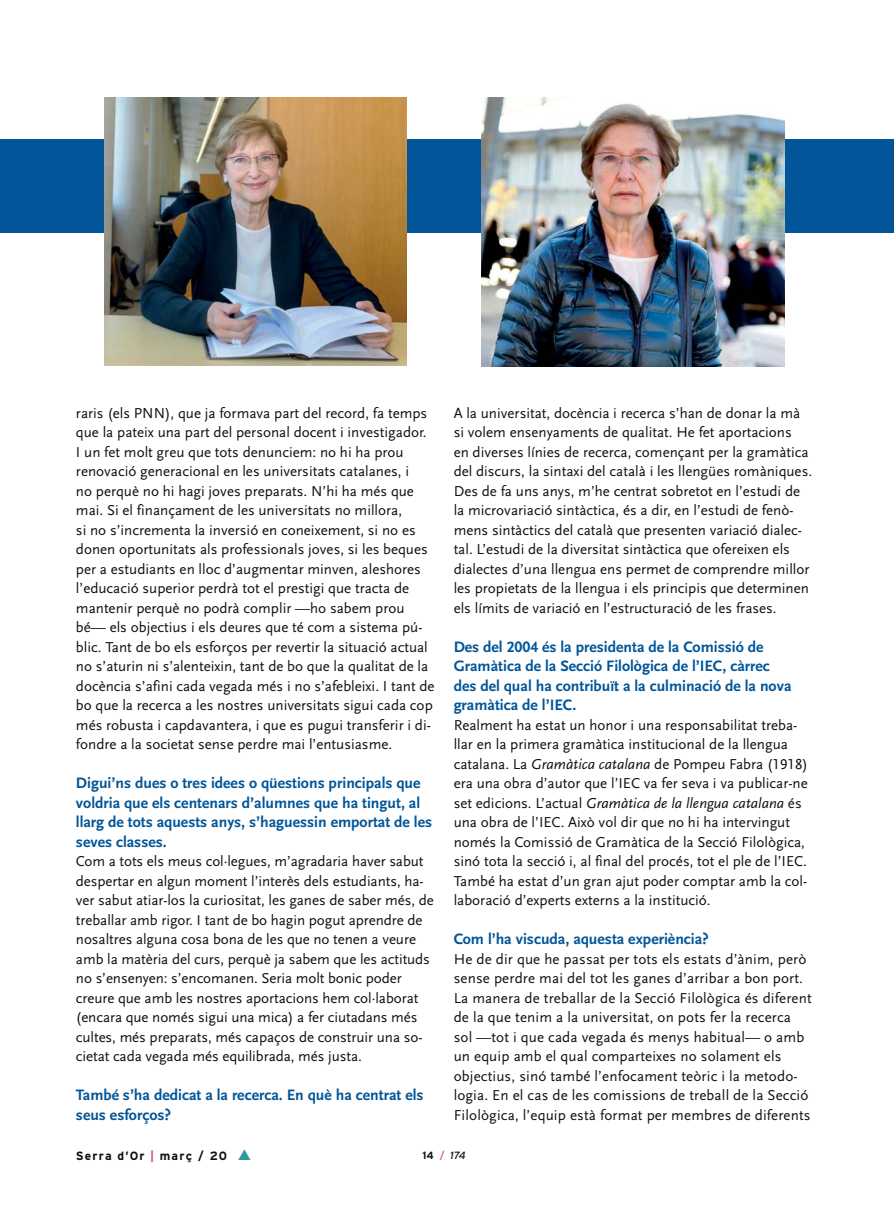
<style>
.page{position:relative;width:894px;height:1212px;background:#fff}
.page>*{position:absolute;margin:0;border:0;box-sizing:border-box;transform-origin:0 0}
.t1{font:15.75px/19.5px "Scala Sans Bold LF";color:#015598}
.t2{font:15px/19.5px "Scala Sans Regular LF";color:#0c1314}
.t3{font:15px "Scala Sans Regular LF Italic";color:#0c1314}
.t4{font:700 12px "Interstate";letter-spacing:.1em;color:#0c1314}
.t5{font:italic 10.5px "Interstate";color:#0c1314}
.s1{font-family:"Scala Sans Regular LF Italic"}
.s2{font-family:"Scala Sans Regular LF"}
.s3{color:#d24d67}
.s4{font-weight:700;font-style:normal}
.s5{font-style:normal;color:#d24d67}
</style>
<div class="page">
<div style="left:0;top:140px;width:893px;height:93px;background:#015598"></div>
<img style="left:104px;top:97px;width:302px;height:269px">
<img style="left:481px;top:97px;width:302px;height:269px">
<p class="t2" style="left:76px;top:404px;width:360px">raris (els PNN), que ja formava part del record, fa temps que la pateix una part del personal docent i investigador.<br>I un fet molt greu que tots denunciem: no hi ha prou renovació generacional en les universitats catalanes, i<br>no perquè no hi hagi joves preparats. N’hi ha més que mai. Si el finançament de les universitats no millora,<br>si no s’incrementa la inversió en coneixement, si no es donen oportunitats als professionals joves, si les beques per a estudiants en lloc d’augmentar minven, aleshores l’educació superior perdrà tot el prestigi que tracta de mantenir perquè no podrà complir —ho sabem prou bé— els objectius i els deures que té com a sistema pú&shy;blic. Tant de bo els esforços per revertir la situació actual no s’aturin ni s’alenteixin, tant de bo que la qualitat de la docència s’afini cada vegada més i no s’afebleixi. I tant de bo que la recerca a les nostres universitats sigui cada cop més robusta i capdavantera, i que es pugui transferir i di&shy;fondre a la societat sense perdre mai l’entusiasme.</p>
<p class="t1" style="left:76px;top:775px;width:357px">Digui’ns dues o tres idees o qüestions principals que voldria que els centenars d’alumnes que ha tingut, al llarg de tots aquests anys, s’haguessin emportat de les seves classes.</p>
<p class="t2" style="left:76px;top:853px;width:359px">Com a tots els meus col·legues, m’agradaria haver sabut despertar en algun moment l’interès dels estudiants, ha&shy;ver sabut atiar-los la curiositat, les ganes de saber més, de treballar amb rigor. I tant de bo hagin pogut aprendre de nosaltres alguna cosa bona de les que no tenen a veure amb la matèria del curs, perquè ja sabem que les actituds no s’ensenyen: s’encomanen. Seria molt bonic poder creure que amb les nostres aportacions hem col·laborat (encara que només sigui una mica) a fer ciutadans més cultes, més preparats, més capaços de construir una so&shy;cietat cada vegada més equilibrada, més justa.</p>
<p class="t1" style="left:76px;top:1087px;width:349px">També s’ha dedicat a la recerca. En què ha centrat els seus esforços?</p>
<p class="t2" style="left:453px;top:404px;width:360px">A la universitat, docència i recerca s’han de donar la mà si volem ensenyaments de qualitat. He fet aportacions<br>en diverses línies de recerca, començant per la gramàtica del discurs, la sintaxi del català i les llengües romàniques.<br>Des de fa uns anys, m’he centrat sobretot en l’estudi de la microvariació sintàctica, és a dir, en l’estudi de fenò&shy;mens sintàctics del català que presenten variació dialec&shy;tal. L’estudi de la diversitat sintàctica que ofereixen els dialectes d’una llengua ens permet de comprendre millor les propietats de la llengua i els principis que determinen els límits de variació en l’estructuració de les frases.</p>
<p class="t1" style="left:453px;top:638px;width:339px">Des del 2004 és la presidenta de la Comissió de Gramàtica de la Secció Filològica de l’IEC, càrrec des del qual ha contribuït a la culminació de la nova gramàtica de l’IEC.</p>
<p class="t2" style="left:453px;top:716px;width:355px">Realment ha estat un honor i una responsabilitat treba&shy;llar en la primera gramàtica institucional de la llengua catalana. La <span class="s1">Gramàtica catalana</span> de Pompeu Fabra (1918) era una obra d’autor que l’IEC va fer seva i va publicar-ne</p>
<p class="t3" style="left:453px;top:797px;width:349px"><span class="s2">set edicions. L’actual</span> Gramàtica de la llengua catalana <span class="s2">és</span></p>
<p class="t2" style="left:453px;top:814px;width:355px">una obra de l’IEC. Això vol dir que no hi ha intervingut només la Comissió de Gramàtica de la Secció Filològica, sinó tota la secció i, al final del procés, tot el ple de l’IEC.<br>També ha estat d’un gran ajut poder comptar amb la col&shy;laboració d’experts externs a la institució.</p>
<p class="t1" style="left:453px;top:931px;width:257px">Com l’ha viscuda, aquesta experiència?</p>
<p class="t2" style="left:453px;top:950px;width:359px">He de dir que he passat per tots els estats d’ànim, però sense perdre mai del tot les ganes d’arribar a bon port.<br>La manera de treballar de la Secció Filològica és diferent de la que tenim a la universitat, on pots fer la recerca sol —tot i que cada vegada és menys habitual— o amb un equip amb el qual comparteixes no solament els objectius, sinó també l’enfocament teòric i la metodo&shy;logia. En el cas de les comissions de treball de la Secció Filològica, l’equip està format per membres de diferents</p>
<p class="t4" style="left:76px;top:1151px;width:153px">Serra d’Or <span class="s3">|</span> març / 20</p>
<p class="t5" style="left:422px;top:1149px;width:45px"><span class="s4">14</span> <span class="s5">/</span> 174</p>
</div>
